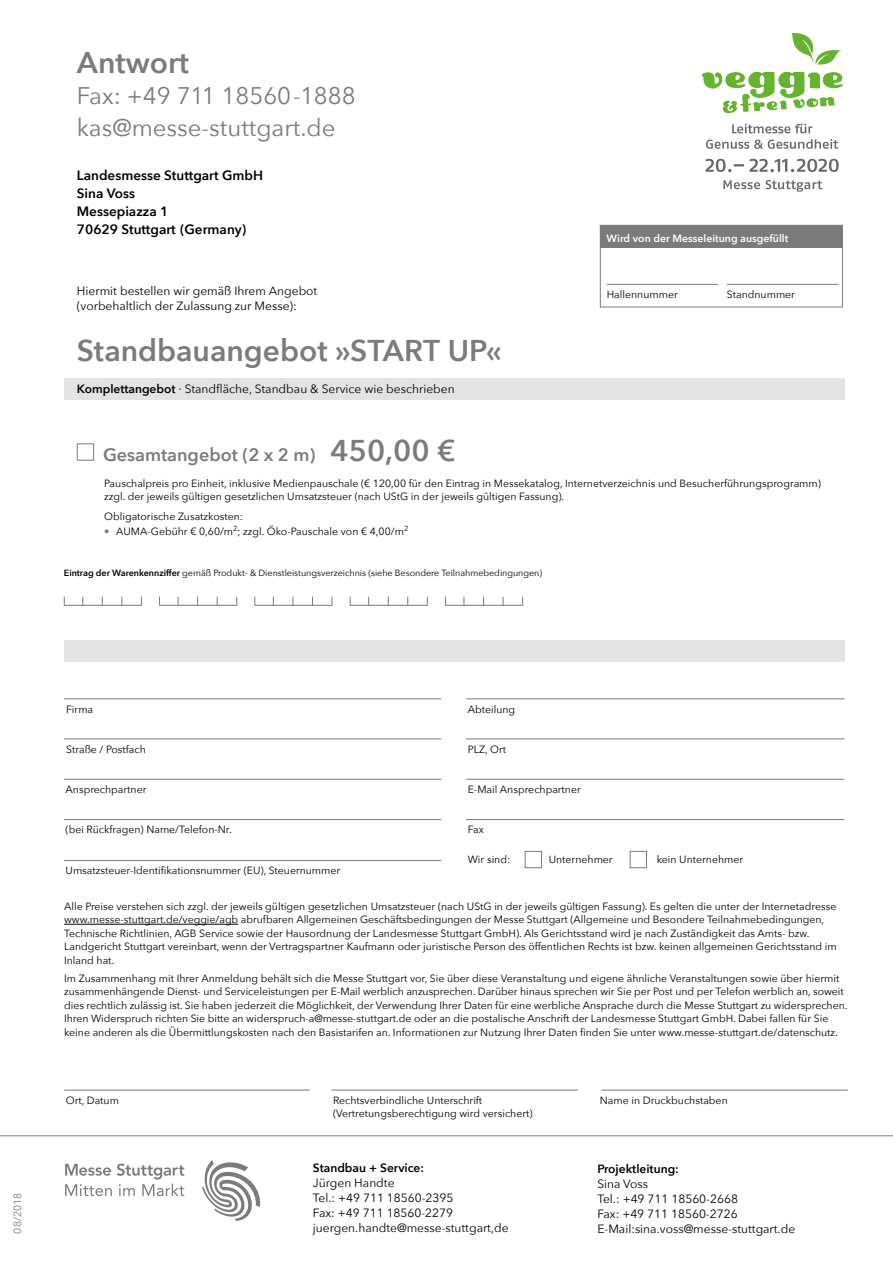
<style>
.page{position:relative;width:893px;height:1263px;background:#fff}
.page>*{position:absolute;margin:0;border:0;box-sizing:border-box;transform-origin:0 0}
.t1{font:600 30px "Avenir Next";color:#7c7b7b}
.t2{font:24px/31.5px "Avenir Next";color:#7c7b7b}
.t3{font:600 18px "Avenir Next";color:#7c7b7b}
.t4{font:600 13.5px/18px "Avenir Next";color:#000}
.t5{font:12px/15px "Avenir Next";color:#000}
.t6{font:600 12px "Avenir Next";color:#000}
.t7{font:10.5px/13.5px "Avenir Next";color:#000}
.t8{font:600 10.5px "Avenir Next";color:#fff}
.t9{font:10.5px "Avenir Next";letter-spacing:-.005em;color:#7c7b7b}
.t10{font:9px "Avenir Next";letter-spacing:-.005em;color:#000}
.s1{font-weight:600}
.s2{font-size:30px}
.s3{color:#7c7b7b}
</style>
<div class="page">
<hr style="left:0;top:1135px;width:893px;height:1px;background:#7c7b7b">
<svg style="left:202px;top:1160px;width:58px;height:61px"></svg>
<svg style="left:65px;top:1163px;width:119px;height:33px"></svg>
<div style="left:600px;top:225px;width:243px;height:82px;background:#fff;border:1px solid #7c7b7b"></div>
<div style="left:601px;top:225px;width:242px;height:23px;background:#7c7b7b"></div>
<hr style="left:607px;top:284px;width:111px;height:1px;background:#7c7b7b">
<hr style="left:727px;top:284px;width:111px;height:1px;background:#7c7b7b">
<div style="left:64px;top:378px;width:780px;height:22px;background:#e3e3e3"></div>
<hr style="left:64px;top:924px;width:174px;height:1px;background:#000">
<div style="left:64px;top:640px;width:780px;height:22px;background:#e3e3e3"></div>
<hr style="left:64px;top:1090px;width:246px;height:1px;background:#7c7b7b">
<hr style="left:331px;top:1090px;width:247px;height:1px;background:#7c7b7b">
<hr style="left:466px;top:698px;width:378px;height:1px;background:#7c7b7b">
<hr style="left:64px;top:698px;width:377px;height:1px;background:#7c7b7b">
<div style="left:525px;top:851px;width:17px;height:17px;border:1px solid #7c7b7b"></div>
<div style="left:630px;top:851px;width:17px;height:17px;border:1px solid #7c7b7b"></div>
<hr style="left:64px;top:860px;width:377px;height:1px;background:#7c7b7b">
<hr style="left:466px;top:738px;width:378px;height:1px;background:#7c7b7b">
<hr style="left:466px;top:779px;width:378px;height:1px;background:#7c7b7b">
<hr style="left:466px;top:819px;width:378px;height:1px;background:#7c7b7b">
<hr style="left:64px;top:819px;width:377px;height:1px;background:#7c7b7b">
<hr style="left:64px;top:779px;width:377px;height:1px;background:#7c7b7b">
<hr style="left:64px;top:738px;width:377px;height:1px;background:#7c7b7b">
<hr style="left:601px;top:1090px;width:247px;height:1px;background:#7c7b7b">
<svg style="left:702px;top:33px;width:141px;height:81px"></svg>
<svg style="left:706px;top:159px;width:133px;height:13px"></svg>
<svg style="left:723px;top:180px;width:99px;height:12px"></svg>
<svg style="left:706px;top:139px;width:132px;height:10px"></svg>
<svg style="left:732px;top:124px;width:80px;height:9px"></svg>
<div style="left:77px;top:443px;width:17px;height:18px;border:1px solid #7c7b7b"></div>
<hr style="left:64px;top:605px;width:78px;height:1px;background:#7c7b7b">
<hr style="left:254px;top:605px;width:78px;height:1px;background:#7c7b7b">
<hr style="left:445px;top:605px;width:78px;height:1px;background:#7c7b7b">
<hr style="left:159px;top:605px;width:78px;height:1px;background:#7c7b7b">
<hr style="left:350px;top:605px;width:78px;height:1px;background:#7c7b7b">
<h1 class="t1" style="left:77px;top:36px;width:114px">Antwort</h1>
<h2 class="t2" style="left:77px;top:79px;width:280px">Fax: +49 711 18560-1888 kas@messe-stuttgart.de</h2>
<p class="t4" style="left:77px;top:166px;width:188px">Landesmesse Stuttgart GmbH<br>Sina Voss<br>Messepiazza 1<br>70629 Stuttgart (Germany)</p>
<p class="t8" style="left:607px;top:229px;width:183px">Wird von der Messeleitung ausgefüllt</p>
<p class="t5" style="left:77px;top:282px;width:242px">Hiermit bestellen wir gemäß Ihrem Angebot (vorbehaltlich der Zulassung zur Messe):</p>
<p class="t7" style="left:607px;top:287px;width:73px">Hallennummer</p>
<p class="t7" style="left:727px;top:287px;width:70px">Standnummer</p>
<h1 class="t1" style="left:77px;top:325px;width:426px">Standbauangebot »START UP«</h1>
<p class="t5" style="left:77px;top:381px;width:379px"><span class="s1">Komplettangebot</span> · Standfläche, Standbau &amp; Service wie beschrieben</p>
<h3 class="t3" style="left:103px;top:439px;width:354px">Gesamtangebot (2 x 2 m) <span class="s2">450,00 €</span></h3>
<p class="t7" style="left:104px;top:476px;width:718px">Pauschalpreis pro Einheit, inklusive Medienpauschale (€ 120,00 für den Eintrag in Messekatalog, Internetverzeichnis und Besucherführungsprogramm) zzgl. der jeweils gültigen gesetzlichen Umsatzsteuer (nach UStG in der jeweils gültigen Fassung).</p>
<p class="t7" style="left:104px;top:509px;width:140px">Obligatorische Zusatzkosten:</p>
<p class="t7" style="left:104px;top:524px;width:306px"><span class="s3">•</span> AUMA-Gebühr € 0,60/m<sup>2</sup>; zzgl. Öko-Pauschale von € 4,00/m<sup>2</sup></p>
<p class="t10" style="left:64px;top:565px;width:480px"><span class="s1">Eintrag der Warenkennziffer</span> gemäß Produkt- &amp; Dienstleistungsverzeichnis (siehe Besondere Teilnahmebedingungen)</p>
<p class="t9" style="left:9px;top:1233px;width:42px;rotate:-90deg">08/2018</p>
<p class="t7" style="left:66px;top:702px;width:28px">Firma</p>
<p class="t7" style="left:66px;top:742px;width:81px">Straße / Postfach</p>
<p class="t7" style="left:66px;top:782px;width:82px">Ansprechpartner</p>
<p class="t7" style="left:468px;top:702px;width:49px">Abteilung</p>
<p class="t7" style="left:468px;top:742px;width:40px">PLZ, Ort</p>
<p class="t7" style="left:468px;top:782px;width:115px">E-Mail Ansprechpartner</p>
<p class="t7" style="left:66px;top:822px;width:168px">(bei Rückfragen) Name/Telefon-Nr.</p>
<p class="t7" style="left:468px;top:822px;width:18px">Fax</p>
<p class="t7" style="left:66px;top:863px;width:276px">Umsatzsteuer-Identifikationsnummer (EU), Steuernummer</p>
<p class="t7" style="left:468px;top:852px;width:44px">Wir sind:</p>
<p class="t7" style="left:549px;top:852px;width:65px">Unternehmer</p>
<p class="t7" style="left:657px;top:852px;width:88px">kein Unternehmer</p>
<p class="t7" style="left:64px;top:899px;width:774px">Alle Preise verstehen sich zzgl. der jeweils gültigen gesetzlichen Umsatzsteuer (nach UStG in der jeweils gültigen Fassung). Es gelten die unter der Internetadresse www.messe-stuttgart.de/veggie/agb abrufbaren Allgemeinen Geschäftsbedingungen der Messe Stuttgart (Allgemeine und Besondere Teilnahmebedingungen, Technische Richtlinien, AGB Service sowie der Hausordnung der Landesmesse Stuttgart GmbH). Als Gerichtsstand wird je nach Zuständigkeit das Amts- bzw.<br>Landgericht Stuttgart vereinbart, wenn der Vertragspartner Kaufmann oder juristische Person des öffentlichen Rechts ist bzw. keinen allgemeinen Gerichtsstand im Inland hat.</p>
<p class="t7" style="left:64px;top:971px;width:785px">Im Zusammenhang mit Ihrer Anmeldung behält sich die Messe Stuttgart vor, Sie über diese Veranstaltung und eigene ähnliche Veranstaltungen sowie über hiermit zusammenhängende Dienst- und Serviceleistungen per E-Mail werblich anzusprechen. Darüber hinaus sprechen wir Sie per Post und per Telefon werblich an, soweit dies rechtlich zulässig ist. Sie haben jederzeit die Möglichkeit, der Verwendung Ihrer Daten für eine werbliche Ansprache durch die Messe Stuttgart zu widersprechen.<br>Ihren Widerspruch richten Sie bitte an widerspruch-a@messe-stuttgart.de oder an die postalische Anschrift der Landesmesse Stuttgart GmbH. Dabei fallen für Sie keine anderen als die Übermittlungskosten nach den Basistarifen an. Informationen zur Nutzung Ihrer Daten finden Sie unter www.messe-stuttgart.de/datenschutz.</p>
<p class="t7" style="left:66px;top:1093px;width:55px">Ort, Datum</p>
<p class="t7" style="left:333px;top:1093px;width:201px">Rechtsverbindliche Unterschrift (Vertretungsberechtigung wird versichert)</p>
<p class="t7" style="left:600px;top:1093px;width:129px">Name in Druckbuchstaben</p>
<p class="t6" style="left:313px;top:1157px;width:113px">Standbau + Service:</p>
<p class="t5" style="left:313px;top:1175px;width:197px">Jürgen Handte<br>Tel.: +49 711 18560-2395<br>Fax: +49 711 18560-2279 juergen.handte@messe-stuttgart,de</p>
<p class="t6" style="left:597px;top:1159px;width:83px">Projektleitung:</p>
<p class="t5" style="left:597px;top:1176px;width:199px">Sina Voss<br>Tel.: +49 711 18560-2668<br>Fax: +49 711 18560-2726<br>E-Mail:sina.voss@messe-stuttgart.de</p>
</div>
